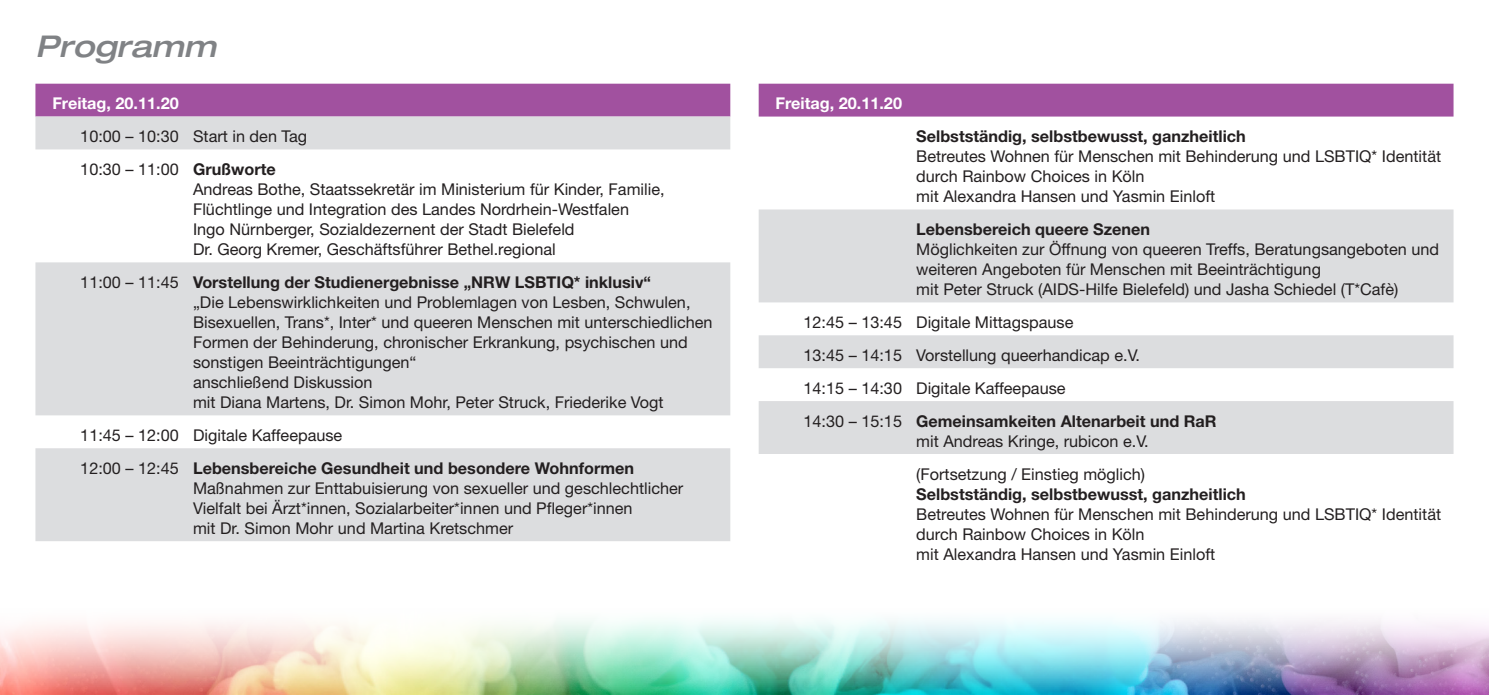
<style>
.page{position:relative;width:1489px;height:695px;background:#fff}
.page>*{position:absolute;margin:0;border:0;box-sizing:border-box;transform-origin:0 0}
.t1{font:italic 500 expanded 30px "Helvetica Neue LT Std";color:#808285}
.t2{font:16.25px/20px "Helvetica Neue LT Std";color:#231f20}
.t3{font:700 16.25px/20px "Helvetica Neue LT Std";color:#231f20}
.t4{font:700 16.25px "Helvetica Neue LT Std";color:#fff}
.s1{font-weight:700}
.s2{font-weight:400}
</style>
<div class="page">
<img style="left:0;top:620px;width:1488px;height:74px">
<div style="left:35px;top:84px;width:695px;height:32px;background:#a1519f"></div>
<svg style="left:35px;top:116px;width:695px;height:425px;fill:#dcdddf"></svg>
<div style="left:758px;top:84px;width:695px;height:32px;background:#a1519f"></div>
<svg style="left:758px;top:209px;width:695px;height:245px;fill:#dcdddf"></svg>
<h1 class="t1" style="left:35px;top:28px;width:182px">Programm</h1>
<p class="t4" style="left:52px;top:94px;width:128px">Freitag, 20.11.20</p>
<p class="t2" style="left:80px;top:126px;width:100px">10:00 – 10:30</p>
<p class="t2" style="left:193px;top:126px;width:116px">Start in den Tag</p>
<p class="t2" style="left:80px;top:159px;width:100px">10:30 – 11:00</p>
<p class="t2" style="left:193px;top:159px;width:473px"><span class="s1">Grußworte<br></span>Andreas Bothe, Staatssekretär im Ministerium für Kinder, Familie, Flüchtlinge und Integration des Landes Nordrhein-Westfalen Ingo Nürnberger, Sozialdezernent der Stadt Bielefeld<br>Dr. Georg Kremer, Geschäftsführer Bethel.regional</p>
<p class="t2" style="left:80px;top:272px;width:100px">11:00 – 11:45</p>
<p class="t2" style="left:193px;top:272px;width:521px"><span class="s1">Vorstellung der Studienergebnisse „NRW LSBTIQ* inklusiv“<br></span>„Die Lebenswirklichkeiten und Problemlagen von Lesben, Schwulen, Bisexuellen, Trans*, Inter* und queeren Menschen mit unterschiedlichen Formen der Behinderung, chronischer Erkrankung, psychischen und sonstigen Beeinträchtigungen“<br>anschließend Diskussion<br>mit Diana Martens, Dr. Simon Mohr, Peter Struck, Friederike Vogt</p>
<p class="t2" style="left:80px;top:425px;width:100px">11:45 – 12:00</p>
<p class="t2" style="left:193px;top:425px;width:151px">Digitale Kaffeepause</p>
<p class="t2" style="left:80px;top:458px;width:100px">12:00 – 12:45</p>
<p class="t2" style="left:193px;top:458px;width:492px"><span class="s1">Lebensbereiche Gesundheit und besondere Wohnformen </span>Maßnahmen zur Enttabuisierung von sexueller und geschlechtlicher Vielfalt bei Ärzt*innen, Sozialarbeiter*innen und Pfleger*innen<br>mit Dr. Simon Mohr und Martina Kretschmer</p>
<p class="t4" style="left:775px;top:94px;width:128px">Freitag, 20.11.20</p>
<p class="t2" style="left:916px;top:126px;width:526px"><span class="s1">Selbstständig, selbstbewusst, ganzheitlich<br></span>Betreutes Wohnen für Menschen mit Behinderung und LSBTIQ* Identität durch Rainbow Choices in Köln<br>mit Alexandra Hansen und Yasmin Einloft</p>
<p class="t2" style="left:916px;top:219px;width:524px"><span class="s1">Lebensbereich queere Szenen<br></span>Möglichkeiten zur Öffnung von queeren Treffs, Beratungsangeboten und weiteren Angeboten für Menschen mit Beeinträchtigung<br>mit Peter Struck (AIDS-Hilfe Bielefeld) und Jasha Schiedel (T*Cafè)</p>
<p class="t2" style="left:803px;top:312px;width:100px">12:45 – 13:45</p>
<p class="t2" style="left:916px;top:312px;width:159px">Digitale Mittagspause</p>
<p class="t2" style="left:803px;top:345px;width:100px">13:45 – 14:15</p>
<p class="t2" style="left:916px;top:345px;width:225px">Vorstellung queerhandicap e.V.</p>
<p class="t2" style="left:803px;top:378px;width:100px">14:15 – 14:30</p>
<p class="t2" style="left:916px;top:378px;width:151px">Digitale Kaffeepause</p>
<p class="t2" style="left:803px;top:411px;width:100px">14:30 – 15:15</p>
<p class="t3" style="left:916px;top:410px;width:302px">Gemeinsamkeiten Altenarbeit und RaR <span class="s2">mit Andreas Kringe, rubicon e.V.</span></p>
<p class="t2" style="left:916px;top:463px;width:230px">(Fortsetzung / Einstieg möglich)</p>
<p class="t2" style="left:916px;top:483px;width:526px"><span class="s1">Selbstständig, selbstbewusst, ganzheitlich<br></span>Betreutes Wohnen für Menschen mit Behinderung und LSBTIQ* Identität durch Rainbow Choices in Köln<br>mit Alexandra Hansen und Yasmin Einloft</p>
</div>
